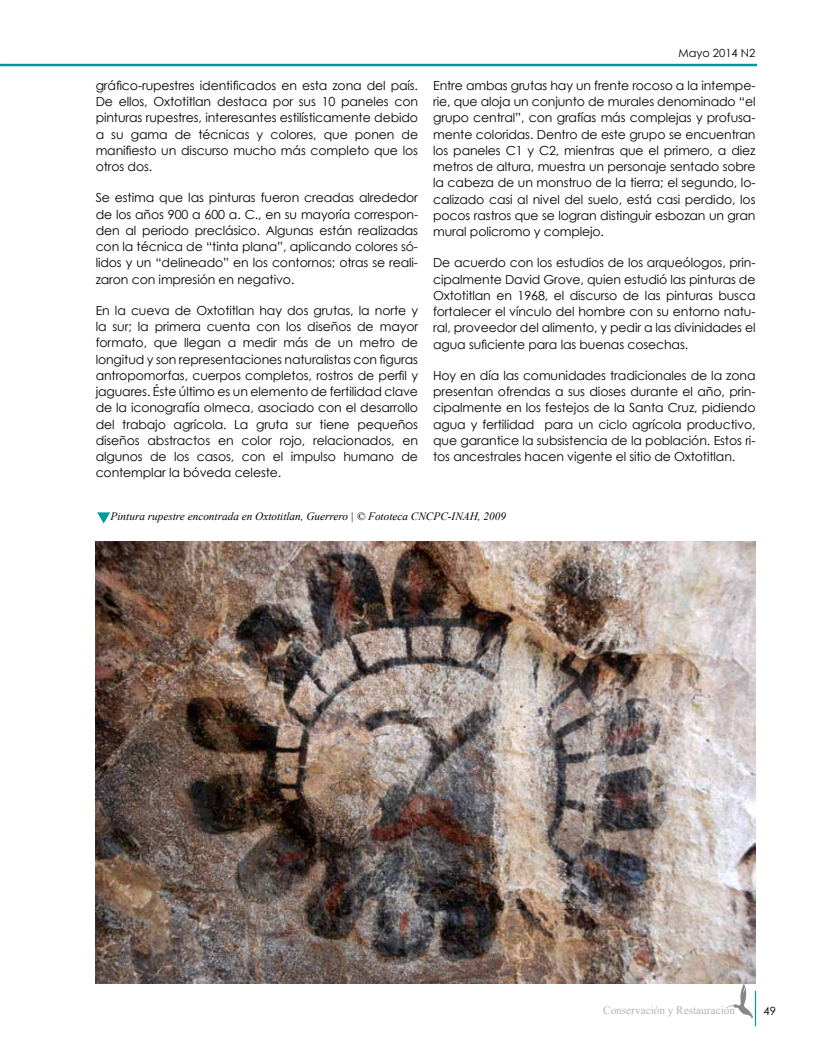
<style>
.page{position:relative;width:836px;height:1061px;background:#fff}
.page>*{position:absolute;margin:0;border:0;box-sizing:border-box;transform-origin:0 0}
.t1{font:12.5px/16.2px "Century Gothic";letter-spacing:-.01em;color:#000;text-align:justify}
.t2{font:italic 11.25px "Times New Roman";color:#000}
.t3{font:11.25px "Times New Roman";color:#b1b2b4}
.t4{font:11.25px "Century Gothic";color:#000}
.s1{color:#fff}
</style>
<div class="page">
<hr style="left:0;top:64px;width:757px;height:2px;background:#009a9d">
<hr style="left:755px;top:991px;width:1px;height:35px;background:#009a9d">
<svg style="left:726px;top:984px;width:27px;height:35px"></svg>
<img style="left:96px;top:542px;width:659px;height:442px">
<svg style="left:97px;top:512px;width:13px;height:11px"></svg>
<p class="t1" style="left:96px;top:77px;width:324px">gráfico-rupestres identificados en esta zona del país.<br>De ellos, Oxtotitlan destaca por sus 10 paneles con pinturas rupestres, interesantes estilísticamente debido a su gama de técnicas y colores, que ponen de manifiesto un discurso mucho más completo que los otros dos.</p>
<p class="t1" style="left:96px;top:189px;width:324px">Se estima que las pinturas fueron creadas alrededor de los años 900 a 600 a. C., en su mayoría correspon&shy;den al periodo preclásico. Algunas están realizadas con la técnica de “tinta plana”, aplicando colores só&shy;lidos y un “delineado” en los contornos; otras se reali&shy;zaron con impresión en negativo.</p>
<p class="t1" style="left:96px;top:302px;width:324px">En la cueva de Oxtotitlan hay dos grutas, la norte y la sur; la primera cuenta con los diseños de mayor formato, que llegan a medir más de un metro de longitud y son representaciones naturalistas con figuras antropomorfas, cuerpos completos, rostros de perfil y jaguares. Éste último es un elemento de fertilidad clave de la iconografía olmeca, asociado con el desarrollo del trabajo agrícola. La gruta sur tiene pequeños diseños abstractos en color rojo, relacionados, en algunos de los casos, con el impulso humano de contemplar la bóveda celeste.</p>
<p class="t4" style="left:678px;top:46px;width:79px">Mayo 2014 N2</p>
<p class="t1" style="left:433px;top:77px;width:324px">Entre ambas grutas hay un frente rocoso a la intempe&shy;rie, que aloja un conjunto de murales denominado “el grupo central”, con grafías más complejas y profusa&shy;mente coloridas. Dentro de este grupo se encuentran los paneles C1 y C2, mientras que el primero, a diez metros de altura, muestra un personaje sentado sobre la cabeza de un monstruo de la tierra; el segundo, lo&shy;calizado casi al nivel del suelo, está casi perdido, los pocos rastros que se logran distinguir esbozan un gran mural policromo y complejo.</p>
<p class="t1" style="left:433px;top:254px;width:324px">De acuerdo con los estudios de los arqueólogos, prin&shy;cipalmente David Grove, quien estudió las pinturas de Oxtotitlan en 1968, el discurso de las pinturas busca fortalecer el vínculo del hombre con su entorno natu&shy;ral, proveedor del alimento, y pedir a las divinidades el agua suficiente para las buenas cosechas.</p>
<p class="t1" style="left:433px;top:367px;width:324px">Hoy en día las comunidades tradicionales de la zona presentan ofrendas a sus dioses durante el año, prin&shy;cipalmente en los festejos de la Santa Cruz, pidiendo agua y fertilidad para un ciclo agrícola productivo, que garantice la subsistencia de la población. Estos ri&shy;tos ancestrales hacen vigente el sitio de Oxtotitlan.</p>
<p class="t2" style="left:102px;top:509px;width:406px"><span class="s1">l</span> Pintura rupestre encontrada en Oxtotitlan, Guerrero | © Fototeca CNCPC-INAH, 2009</p>
<p class="t3" style="left:603px;top:1003px;width:133px">Conservación y Restauracion</p>
<p class="t4" style="left:764px;top:1004px;width:14px">49</p>
</div>
